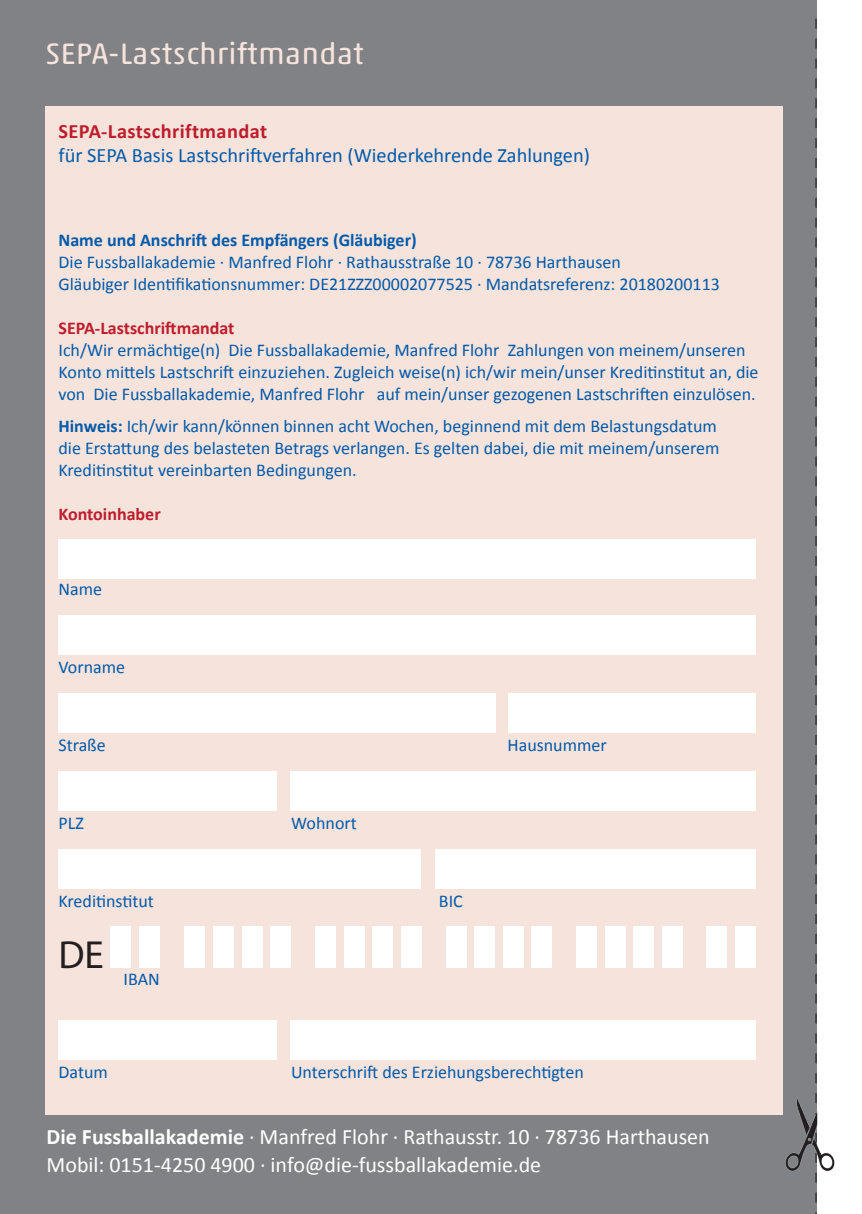
<style>
.page{position:relative;width:862px;height:1214px;background:#fff}
.page>*{position:absolute;margin:0;border:0;box-sizing:border-box;transform-origin:0 0}
.t1{font:39.2px "Myriad Pro";color:#231f20}
.t2{font:30px "Akko Rounded Pro";letter-spacing:.02em;color:#f6e3dc}
.t3{font:22px/28px "Calibri";color:#fff}
.t4{font:20.4px "Calibri";color:#015aaa}
.t5{font:700 20.4px "Calibri";letter-spacing:.02em;color:#be1d2c}
.t6{font:18px/22px "Calibri";color:#015aaa}
.t7{font:700 18px "Calibri";color:#015aaa}
.t8{font:700 18px "Calibri";color:#be1d2c}
.s1{font-weight:700}
</style>
<div class="page">
<div style="left:0;top:0;width:816px;height:1213px;background:#808285"></div>
<div style="left:45px;top:106px;width:737px;height:1008px;background:#f6e3dc"></div>
<div style="left:184px;top:925px;width:21px;height:42px;background:#fff"></div>
<div style="left:315px;top:925px;width:21px;height:42px;background:#fff"></div>
<div style="left:445px;top:925px;width:21px;height:42px;background:#fff"></div>
<div style="left:576px;top:925px;width:21px;height:42px;background:#fff"></div>
<div style="left:242px;top:925px;width:20px;height:42px;background:#fff"></div>
<div style="left:372px;top:925px;width:21px;height:42px;background:#fff"></div>
<div style="left:503px;top:925px;width:21px;height:42px;background:#fff"></div>
<div style="left:633px;top:925px;width:21px;height:42px;background:#fff"></div>
<div style="left:706px;top:925px;width:21px;height:42px;background:#fff"></div>
<div style="left:110px;top:925px;width:21px;height:42px;background:#fff"></div>
<div style="left:213px;top:925px;width:21px;height:42px;background:#fff"></div>
<div style="left:344px;top:925px;width:20px;height:42px;background:#fff"></div>
<div style="left:474px;top:925px;width:21px;height:42px;background:#fff"></div>
<div style="left:605px;top:925px;width:21px;height:42px;background:#fff"></div>
<div style="left:270px;top:925px;width:21px;height:42px;background:#fff"></div>
<div style="left:401px;top:925px;width:21px;height:42px;background:#fff"></div>
<div style="left:531px;top:925px;width:21px;height:42px;background:#fff"></div>
<div style="left:662px;top:925px;width:21px;height:42px;background:#fff"></div>
<div style="left:735px;top:925px;width:21px;height:42px;background:#fff"></div>
<div style="left:139px;top:925px;width:21px;height:42px;background:#fff"></div>
<svg style="left:815px;top:19px;width:1px;height:1194px"></svg>
<img style="left:781px;top:1094px;width:54px;height:81px">
<div style="left:58px;top:539px;width:698px;height:39px;background:#fff"></div>
<div style="left:58px;top:693px;width:438px;height:39px;background:#fff"></div>
<div style="left:58px;top:615px;width:698px;height:40px;background:#fff"></div>
<div style="left:58px;top:848px;width:363px;height:40px;background:#fff"></div>
<div style="left:436px;top:848px;width:320px;height:40px;background:#fff"></div>
<div style="left:509px;top:693px;width:247px;height:39px;background:#fff"></div>
<div style="left:290px;top:771px;width:466px;height:40px;background:#fff"></div>
<div style="left:290px;top:1019px;width:466px;height:40px;background:#fff"></div>
<div style="left:58px;top:771px;width:219px;height:40px;background:#fff"></div>
<div style="left:58px;top:1019px;width:219px;height:40px;background:#fff"></div>
<h2 class="t2" style="left:45px;top:35px;width:320px">SEPA-Lastschriftmandat</h2>
<p class="t5" style="left:58px;top:119px;width:210px">SEPA-Lastschriftmandat</p>
<p class="t4" style="left:58px;top:143px;width:533px">für SEPA Basis Lastschriftverfahren (Wiederkehrende Zahlungen)</p>
<p class="t7" style="left:58px;top:229px;width:360px">Name und Anschrift des Empfängers (Gläubiger)</p>
<p class="t6" style="left:58px;top:250px;width:663px">Die Fussballakademie · Manfred Flohr · Rathausstraße 10 · 78736 Harthausen<br>Gläubiger Identifikationsnummer: DE21ZZZ00002077525 · Mandatsreferenz: 20180200113</p>
<p class="t8" style="left:58px;top:317px;width:178px">SEPA-Lastschriftmandat</p>
<p class="t6" style="left:58px;top:338px;width:701px">Ich/Wir ermächtige(n) Die Fussballakademie, Manfred Flohr Zahlungen von meinem/unseren<br>Konto mittels Lastschrift einzuziehen. Zugleich weise(n) ich/wir mein/unser Kreditinstitut an, die von Die Fussballakademie, Manfred Flohr auf mein/unser gezogenen Lastschriften einzulösen.</p>
<p class="t6" style="left:58px;top:414px;width:662px"><span class="s1">Hinweis:</span> Ich/wir kann/können binnen acht Wochen, beginnend mit dem Belastungsdatum die Erstattung des belasteten Betrags verlangen. Es gelten dabei, die mit meinem/unserem<br>Kreditinstitut vereinbarten Bedingungen.</p>
<p class="t8" style="left:58px;top:503px;width:104px">Kontoinhaber</p>
<p class="t6" style="left:58px;top:577px;width:45px">Name</p>
<p class="t6" style="left:58px;top:655px;width:68px">Vorname</p>
<p class="t6" style="left:58px;top:733px;width:49px">Straße</p>
<p class="t6" style="left:507px;top:733px;width:101px">Hausnummer</p>
<p class="t6" style="left:58px;top:811px;width:27px">PLZ</p>
<p class="t6" style="left:291px;top:811px;width:67px">Wohnort</p>
<p class="t6" style="left:58px;top:889px;width:97px">Kreditinstitut</p>
<p class="t6" style="left:439px;top:889px;width:25px">BIC</p>
<h1 class="t1" style="left:58px;top:930px;width:47px">DE</h1>
<p class="t6" style="left:124px;top:967px;width:38px">IBAN</p>
<p class="t6" style="left:58px;top:1059px;width:51px">Datum</p>
<p class="t6" style="left:291px;top:1059px;width:294px">Unterschrift des Erziehungsberechtigten</p>
<p class="t3" style="left:47px;top:1121px;width:665px"><span class="s1">Die Fussballakademie</span> · Manfred Flohr · Rathausstr. 10 · 78736 Harthausen<br>Mobil: 0151-4250 4900 · info@die-fussballakademie.de</p>
</div>
